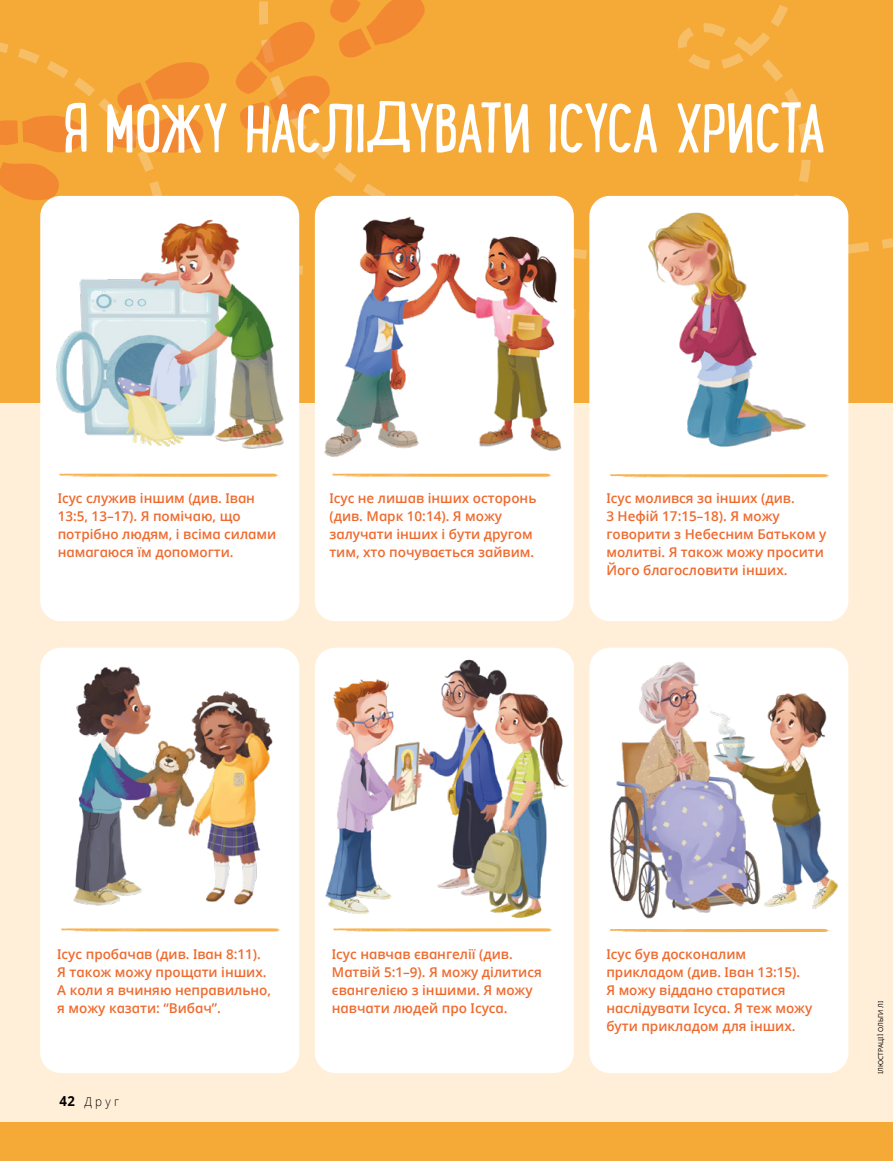
<style>
.page{position:relative;width:893px;height:1161px;background:#fff}
.page>*{position:absolute;margin:0;border:0;box-sizing:border-box;transform-origin:0 0}
.h1_lunchbox{font:73.5px "Lunch Box";color:#fff}
.t1{font:600 13.5px/18px "Dots Solidlds Lat";color:#ef6a2e}
.Folio_L_verso{font:300 12.3px "Dots Solidlds Lat";color:#000;scale:.95 1}
.t2{font:6.75px "Dots Solidlds Lat";color:#000}
.s1{font-weight:700;font-size:13.8px}
</style>
<div class="page">
<div style="left:0;top:385px;width:893px;height:776px;background:#ffefd9"></div>
<div style="left:824px;top:0;width:69px;height:255px;background:#f5a937"></div>
<svg style="left:800px;top:0;width:24px;height:196px;background:#f5aa3b"></svg>
<div style="left:426px;top:0;width:374px;height:403px;background:#f5a937"></div>
<div style="left:0;top:1123px;width:893px;height:38px;background:#f5a937"></div>
<svg style="left:0;top:0;width:426px;height:403px;background:#f4a337"></svg>
<div style="left:40px;top:196px;width:259px;height:425px;background:#fff;border-radius:20px"></div>
<div style="left:315px;top:196px;width:259px;height:425px;background:#fff;border-radius:20px"></div>
<div style="left:315px;top:648px;width:259px;height:425px;background:#fff;border-radius:20px"></div>
<img style="left:318px;top:648px;width:254px;height:270px">
<div style="left:40px;top:648px;width:259px;height:425px;background:#fff;border-radius:20px"></div>
<img style="left:73px;top:666px;width:200px;height:240px">
<div style="left:589px;top:196px;width:259px;height:425px;background:#fff;border-radius:20px"></div>
<img style="left:648px;top:212px;width:158px;height:235px">
<div style="left:589px;top:648px;width:259px;height:425px;background:#fff;border-radius:20px"></div>
<img style="left:610px;top:648px;width:228px;height:271px">
<img style="left:319px;top:178px;width:242px;height:280px">
<img style="left:53px;top:187px;width:238px;height:262px">
<svg style="left:610px;top:474px;width:219px;height:3px"></svg>
<svg style="left:59px;top:474px;width:220px;height:3px"></svg>
<svg style="left:332px;top:474px;width:220px;height:3px"></svg>
<svg style="left:609px;top:929px;width:220px;height:3px"></svg>
<svg style="left:333px;top:928px;width:219px;height:3px"></svg>
<svg style="left:61px;top:928px;width:219px;height:3px"></svg>
<p class="h1_lunchbox" style="left:64px;top:77px;width:763px">Я МОЖУ НАСЛІДУВАТИ ІСУСА ХРИСТА</p>
<p class="t1" style="left:58px;top:489px;width:220px">Ісус служив іншим (див. Іван<br>13:5, 13–17). Я помічаю, що потрібно людям, і всіма силами намагаюся їм допомогти.</p>
<p class="t1" style="left:329px;top:489px;width:209px">Ісус не лишав інших осторонь (див. Марк 10:14). Я можу залучати інших і бути другом тим, хто почувається зайвим.</p>
<p class="t1" style="left:606px;top:489px;width:222px">Ісус молився за інших (див.<br>3 Нефій 17:15–18). Я можу говорити з Небесним Батьком у молитві. Я також можу просити<br>Його благословити інших.</p>
<p class="t1" style="left:57px;top:945px;width:215px">Ісус пробачав (див. Іван 8:11).<br>Я також можу прощати інших.<br>А коли я вчиняю неправильно, я можу казати: “Вибач”.</p>
<p class="Folio_L_verso" style="left:60px;top:1092px;width:64px"><span class="s1">42</span> Друг</p>
<p class="t1" style="left:332px;top:945px;width:211px">Ісус навчав євангелії (див.<br>Матвій 5:1–9). Я можу ділитися євангелією з іншими. Я можу навчати людей про Ісуса.</p>
<p class="t1" style="left:606px;top:945px;width:207px">Ісус був досконалим прикладом (див. Іван 13:15).<br>Я можу віддано старатися наслідувати Ісуса. Я теж можу бути прикладом для інших.</p>
<p class="t2" style="left:876px;top:1074px;width:75px;rotate:-90deg">ІЛЮСТРАЦІЇ ОЛЬГИ ЛІ</p>
</div>
